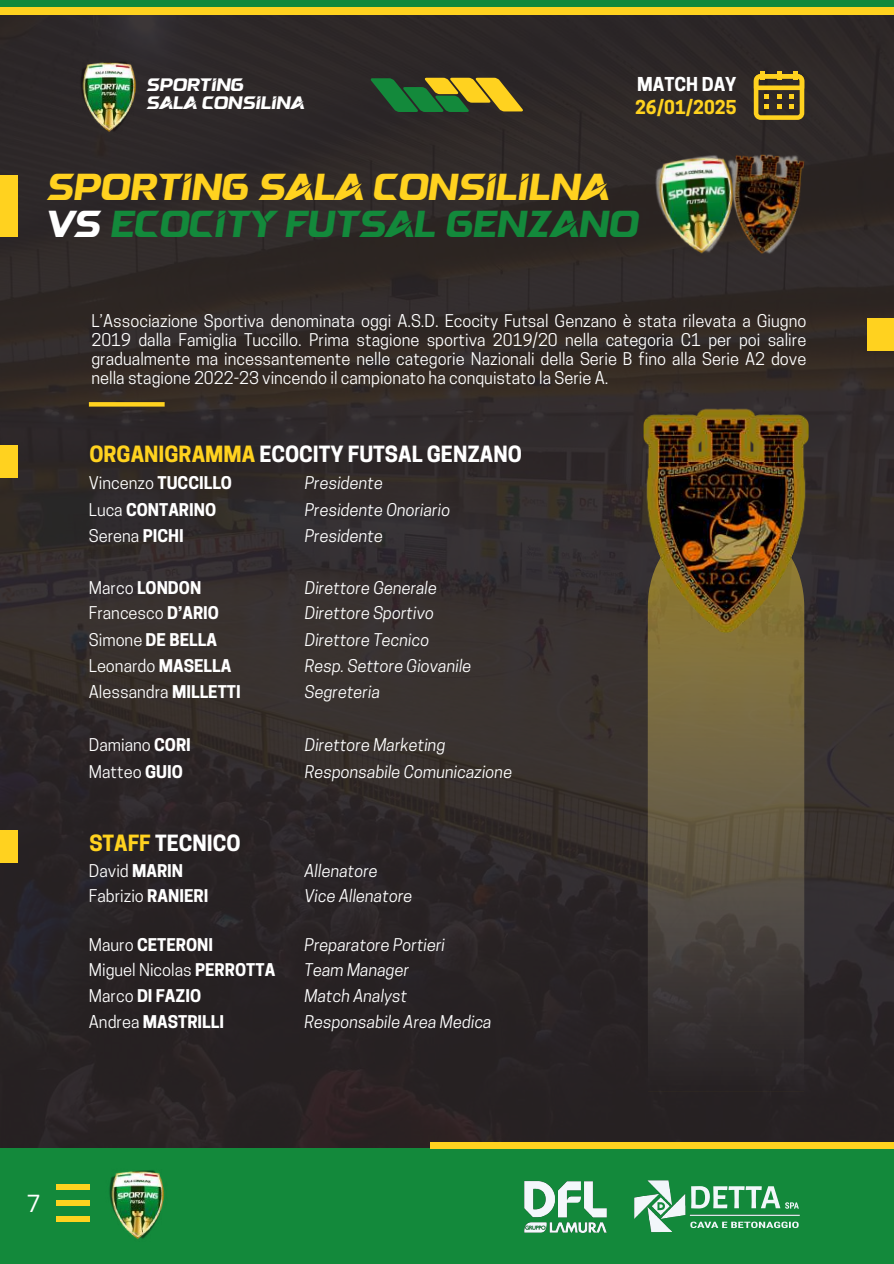
<style>
.page{position:relative;width:894px;height:1264px;background:#fff}
.page>*{position:absolute;margin:0;border:0;box-sizing:border-box;transform-origin:0 0}
.t1{font:37.5px/37.2px "Semakin";color:#ffd21f}
.t2{font:24px "Open Sans";color:#fff}
.t3{font:700 21px "Cooper Hewitt";color:#fff}
.t4{font:18px/18px "Semakin";color:#fff}
.t5{font:700 18px "Cooper Hewitt";color:#ffd21f}
.t6{font:700 18px "Cooper Hewitt";color:#fff}
.t7{font:16.5px/19.2px "Cooper Hewitt";color:#fff;text-align:justify}
.t8{font:italic 16.5px "Cooper Hewitt";color:#fff}
.t9{font:700 16.5px "Cooper Hewitt";color:#fff}
.s1{color:#fff}
.s2{color:#13893b}
.s3{color:#ffd21f}
.s4{font-weight:700}
.s5{font-weight:400}
</style>
<div class="page">
<img style="left:0;top:15px;width:893px;height:1133px">
<div style="left:867px;top:318px;width:26px;height:32px;background:#ffd21f"></div>
<svg style="left:89px;top:402px;width:76px;height:4px"></svg>
<svg style="left:647px;top:637px;width:157px;height:454px;background:#594f3c"></svg>
<img style="left:643px;top:404px;width:164px;height:233px">
<div style="left:0;top:445px;width:17px;height:32px;background:#ffd21f"></div>
<div style="left:0;top:830px;width:17px;height:32px;background:#ffd21f"></div>
<div style="left:0;top:0;width:893px;height:15px;background:#ffd21f"></div>
<div style="left:0;top:0;width:893px;height:7px;background:#13893b"></div>
<div style="left:0;top:1148px;width:893px;height:115px;background:#13893b"></div>
<div style="left:56px;top:1216px;width:34px;height:5px;background:#ffd21f"></div>
<div style="left:56px;top:1200px;width:34px;height:5px;background:#ffd21f"></div>
<div style="left:56px;top:1184px;width:34px;height:5px;background:#ffd21f"></div>
<svg style="left:702px;top:1226px;width:96px;height:1px"></svg>
<svg style="left:702px;top:1186px;width:77px;height:16px"></svg>
<img style="left:702px;top:1202px;width:98px;height:24px">
<img style="left:634px;top:1180px;width:68px;height:53px">
<img style="left:642px;top:1187px;width:32px;height:38px">
<img style="left:524px;top:1181px;width:83px;height:52px">
<div style="left:429px;top:1142px;width:464px;height:6px;background:#ffd21f"></div>
<img style="left:109px;top:1170px;width:56px;height:70px">
<svg style="left:370px;top:78px;width:153px;height:34px;background:#687e2a"></svg>
<div style="left:0;top:175px;width:17px;height:61px;background:#ffd21f"></div>
<img style="left:717px;top:143px;width:97px;height:127px">
<img style="left:647px;top:143px;width:100px;height:119px">
<img style="left:76px;top:54px;width:66px;height:81px">
<div style="left:760px;top:72px;width:5px;height:8px;background:#ffd21f"></div>
<div style="left:776px;top:72px;width:5px;height:8px;background:#ffd21f"></div>
<div style="left:792px;top:72px;width:5px;height:8px;background:#ffd21f"></div>
<svg style="left:753px;top:74px;width:51px;height:46px;background:#927a23"></svg>
<p class="t4" style="left:146px;top:77px;width:159px">SPORTING<br>SALA CONSILINA</p>
<p class="t6" style="left:637px;top:77px;width:101px">MATCH DAY</p>
<p class="t5" style="left:635px;top:101px;width:103px">26/01/2025</p>
<h1 class="t1" style="left:46px;top:172px;width:593px">SPORTING SALA CONSILILNA<br><span class="s1">VS</span> <span class="s2">ECOCITY FUTSAL GENZANO</span></h1>
<p class="t7" style="left:91px;top:313px;width:716px">L’Associazione Sportiva denominata oggi A.S.D. Ecocity Futsal Genzano è stata rilevata a Giugno 2019 dalla Famiglia Tuccillo. Prima stagione sportiva 2019/20 nella categoria C1 per poi salire gradualmente ma incessantemente nelle categorie Nazionali della Serie B fino alla Serie A2 dove nella stagione 2022-23 vincendo il campionato ha conquistato la Serie A.</p>
<p class="t3" style="left:89px;top:446px;width:434px"><span class="s3">ORGANIGRAMMA</span> ECOCITY FUTSAL GENZANO</p>
<p class="t7" style="left:89px;top:475px;width:145px">Vincenzo <span class="s4">TUCCILLO</span></p>
<p class="t8" style="left:305px;top:476px;width:80px">Presidente</p>
<p class="t9" style="left:89px;top:503px;width:129px"><span class="s5">Luca</span> CONTARINO</p>
<p class="t8" style="left:305px;top:503px;width:147px">Presidente Onoriario</p>
<p class="t7" style="left:89px;top:528px;width:96px">Serena <span class="s4">PICHI</span></p>
<p class="t8" style="left:305px;top:529px;width:80px">Presidente</p>
<p class="t9" style="left:89px;top:581px;width:114px"><span class="s5">Marco</span> LONDON</p>
<p class="t8" style="left:305px;top:581px;width:134px">Direttore Generale</p>
<p class="t7" style="left:89px;top:605px;width:132px">Francesco <span class="s4">D’ARIO</span></p>
<p class="t8" style="left:305px;top:607px;width:131px">Direttore Sportivo</p>
<p class="t9" style="left:89px;top:634px;width:129px"><span class="s5">Simone</span> DE BELLA</p>
<p class="t8" style="left:305px;top:634px;width:126px">Direttore Tecnico</p>
<p class="t7" style="left:89px;top:658px;width:144px">Leonardo <span class="s4">MASELLA</span></p>
<p class="t8" style="left:305px;top:660px;width:168px">Resp. Settore Giovanile</p>
<p class="t7" style="left:89px;top:684px;width:153px">Alessandra <span class="s4">MILLETTI</span></p>
<p class="t8" style="left:305px;top:686px;width:77px">Segreteria</p>
<p class="t7" style="left:89px;top:737px;width:103px">Damiano <span class="s4">CORI</span></p>
<p class="t8" style="left:305px;top:738px;width:142px">Direttore Marketing</p>
<p class="t7" style="left:89px;top:764px;width:95px">Matteo <span class="s4">GUIO</span></p>
<p class="t8" style="left:305px;top:765px;width:209px">Responsabile Comunicazione</p>
<p class="t3" style="left:89px;top:835px;width:153px"><span class="s3">STAFF</span> TECNICO</p>
<p class="t7" style="left:89px;top:863px;width:96px">David <span class="s4">MARIN</span></p>
<p class="t8" style="left:304px;top:864px;width:75px">Allenatore</p>
<p class="t7" style="left:89px;top:887px;width:121px">Fabrizio <span class="s4">RANIERI</span></p>
<p class="t8" style="left:304px;top:889px;width:109px">Vice Allenatore</p>
<p class="t9" style="left:89px;top:938px;width:126px"><span class="s5">Mauro</span> CETERONI</p>
<p class="t8" style="left:304px;top:938px;width:142px">Preparatore Portieri</p>
<p class="t7" style="left:89px;top:962px;width:188px">Miguel Nicolas <span class="s4">PERROTTA</span></p>
<p class="t8" style="left:304px;top:963px;width:106px">Team Manager</p>
<p class="t9" style="left:89px;top:989px;width:114px"><span class="s5">Marco</span> DI FAZIO</p>
<p class="t8" style="left:304px;top:989px;width:104px">Match Analyst</p>
<p class="t9" style="left:89px;top:1015px;width:137px"><span class="s5">Andrea</span> MASTRILLI</p>
<p class="t8" style="left:304px;top:1015px;width:189px">Responsabile Area Medica</p>
<h2 class="t2" style="left:27px;top:1186px;width:15px">7</h2>
</div>
